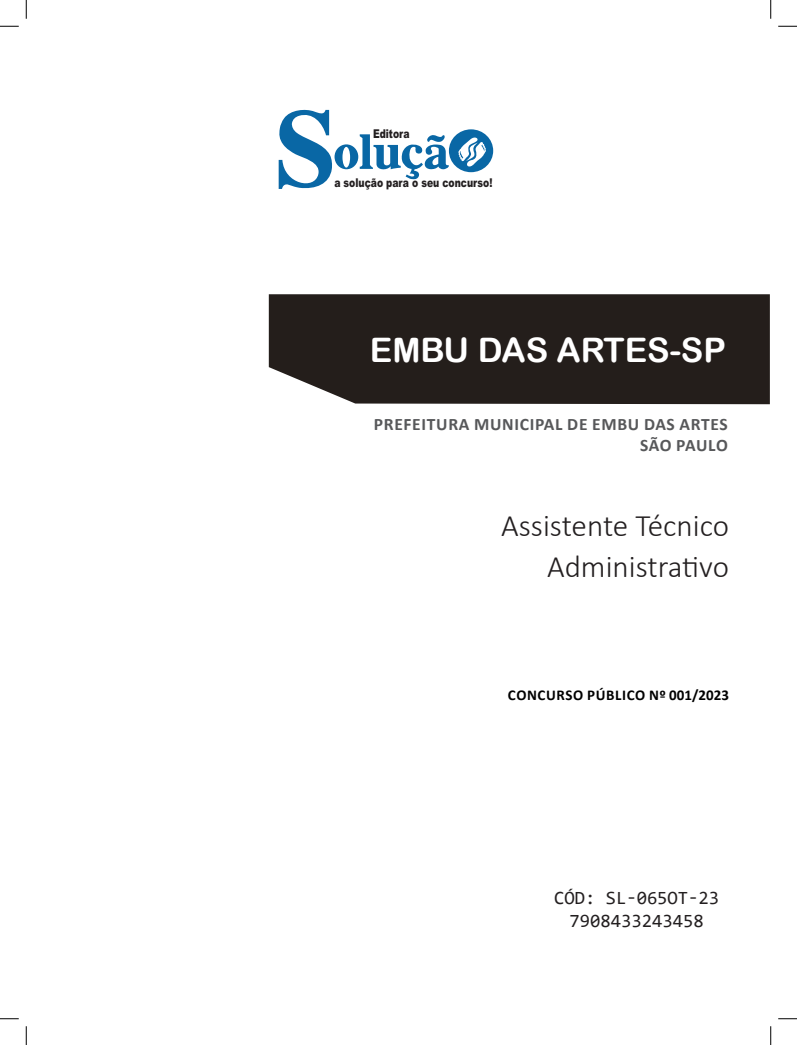
<style>
.page{position:relative;width:797px;height:1045px;background:#fff}
.page>*{position:absolute;margin:0;border:0;box-sizing:border-box;transform-origin:0 0}
.TÍTULO_MATÉRIA{font:33.75px "Arial Rounded MT Bold";color:#fff}
.CARGO{font:300 31.25px "Calibri";color:#231f20}
.SKU_CÓD{font:18.75px "Consolas";color:#231f20}
.SUBTÍTULO{font:700 17.5px/21px "Calibri";letter-spacing:.04em;color:#57585a;text-align:right}
.EDITAL{font:700 15px "Calibri";letter-spacing:.04em;color:#000}
.t1{font:900 12.12px "Arial";color:#231f20;scale:.76 1}
</style>
<div class="page">
<div style="left:269px;top:294px;width:500px;height:110px;background:#241e1b"></div>
<svg style="left:279px;top:110px;width:214px;height:79px"></svg>
<svg style="left:0;top:25px;width:19px;height:2px"></svg>
<svg style="left:778px;top:25px;width:19px;height:2px"></svg>
<svg style="left:0;top:1018px;width:19px;height:1px"></svg>
<svg style="left:778px;top:1018px;width:19px;height:1px"></svg>
<svg style="left:25px;top:0;width:2px;height:19px"></svg>
<svg style="left:25px;top:1026px;width:2px;height:19px"></svg>
<svg style="left:770px;top:0;width:1px;height:19px"></svg>
<svg style="left:770px;top:1026px;width:1px;height:19px"></svg>
<p class="t1" style="left:373px;top:125px;width:50px">Editora</p>
<p class="t1" style="left:334px;top:174px;width:210px">a solução para o seu concurso!</p>
<p class="TÍTULO_MATÉRIA" style="left:370px;top:330px;width:357px">EMBU DAS ARTES-SP</p>
<p class="SUBTÍTULO" style="left:374px;top:413px;width:355px">PREFEITURA MUNICIPAL DE EMBU DAS ARTES<br>SÃO PAULO</p>
<p class="CARGO" style="left:501px;top:506px;width:229px">Assistente Técnico</p>
<p class="CARGO" style="left:547px;top:548px;width:183px">Administrativo</p>
<p class="EDITAL" style="left:508px;top:685px;width:222px">CONCURSO PÚBLICO Nº 001/2023</p>
<p class="SKU_CÓD" style="left:554px;top:885px;width:166px">CÓD: SL-065OT-23</p>
<p class="SKU_CÓD" style="left:569px;top:907px;width:136px">7908433243458</p>
</div>
